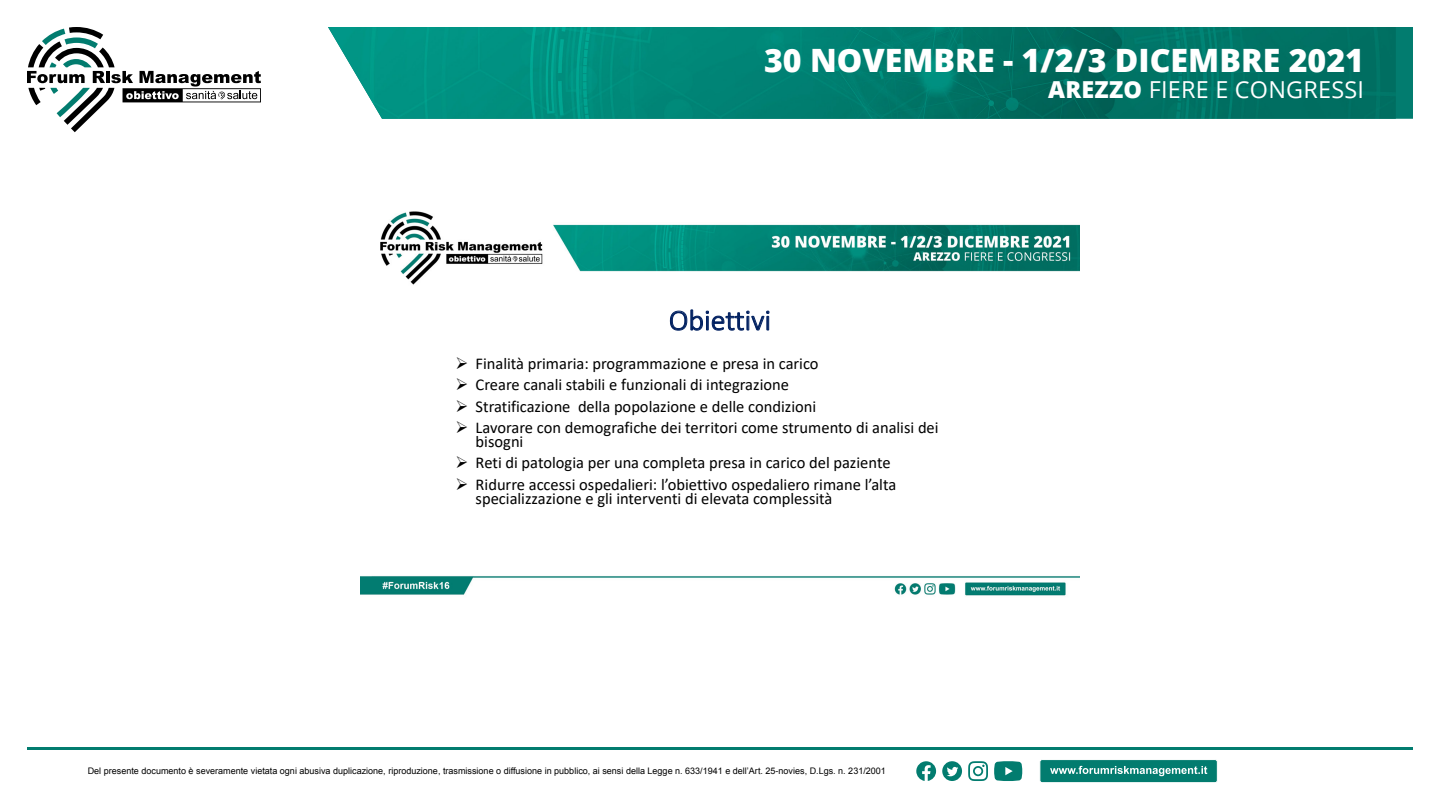
<style>
.page{position:relative;width:1440px;height:810px;background:#fff}
.page>*{position:absolute;margin:0;border:0;box-sizing:border-box;transform-origin:0 0}
.t1{font:800 32.17px "Open Sans";color:#fff}
.t2{font:300 29.4px "Calibri";color:#002060}
.t3{font:23.4px "Open Sans";letter-spacing:.01em;color:#fff}
.t4{font:16.5px/14.2px "Calibri";color:#000}
.t5{font:9px "Arial";color:#000}
.s1{font-weight:800}
</style>
<div class="page">
<svg style="left:27px;top:27px;width:234px;height:105px"></svg>
<img style="left:328px;top:27px;width:1068px;height:92px">
<div style="left:1040px;top:760px;width:177px;height:23px;background:#027c6f;border-radius:2px"></div>
<div style="left:1040px;top:759px;width:178px;height:24px;border:1px solid #fff;border-radius:2px"></div>
<svg style="left:1050px;top:766px;width:157px;height:10px"></svg>
<hr style="left:27px;top:747px;width:1386px;height:3px;background:#027c6f">
<svg style="left:968px;top:761px;width:20px;height:20px"></svg>
<svg style="left:994px;top:761px;width:28px;height:20px"></svg>
<svg style="left:916px;top:761px;width:20px;height:20px"></svg>
<svg style="left:942px;top:761px;width:20px;height:20px"></svg>
<img style="left:360px;top:211px;width:720px;height:385px">
<h1 class="t1" style="left:764px;top:36px;width:602px">30 NOVEMBRE - 1/2/3 DICEMBRE 2021</h1>
<h3 class="t3" style="left:1048px;top:74px;width:317px"><span class="s1">AREZZO</span> FIERE E CONGRESSI</h3>
<h2 class="t2" style="left:669px;top:302px;width:104px">Obiettivi</h2>
<p class="t4" style="left:455px;top:356px;width:365px">➢ Finalità primaria: programmazione e presa in carico</p>
<p class="t4" style="left:455px;top:377px;width:335px">➢ Creare canali stabili e funzionali di integrazione</p>
<p class="t4" style="left:455px;top:399px;width:362px">➢ Stratificazione della popolazione e delle condizioni</p>
<p class="t4" style="left:476px;top:420px;width:465px;text-indent:-20px">➢ Lavorare con demografiche dei territori come strumento di analisi dei bisogni</p>
<p class="t4" style="left:455px;top:455px;width:437px">➢ Reti di patologia per una completa presa in carico del paziente</p>
<p class="t4" style="left:476px;top:477px;width:422px;line-height:13.5px;text-indent:-20px">➢ Ridurre accessi ospedalieri: l’obiettivo ospedaliero rimane l’alta specializzazione e gli interventi di elevata complessità</p>
<p class="t5" style="left:88px;top:765px;width:800px">Del presente documento è severamente vietata ogni abusiva duplicazione, riproduzione, trasmissione o diffusione in pubblico, ai sensi della Legge n. 633/1941 e dell’Art. 25-novies, D.Lgs. n. 231/2001</p>
</div>
